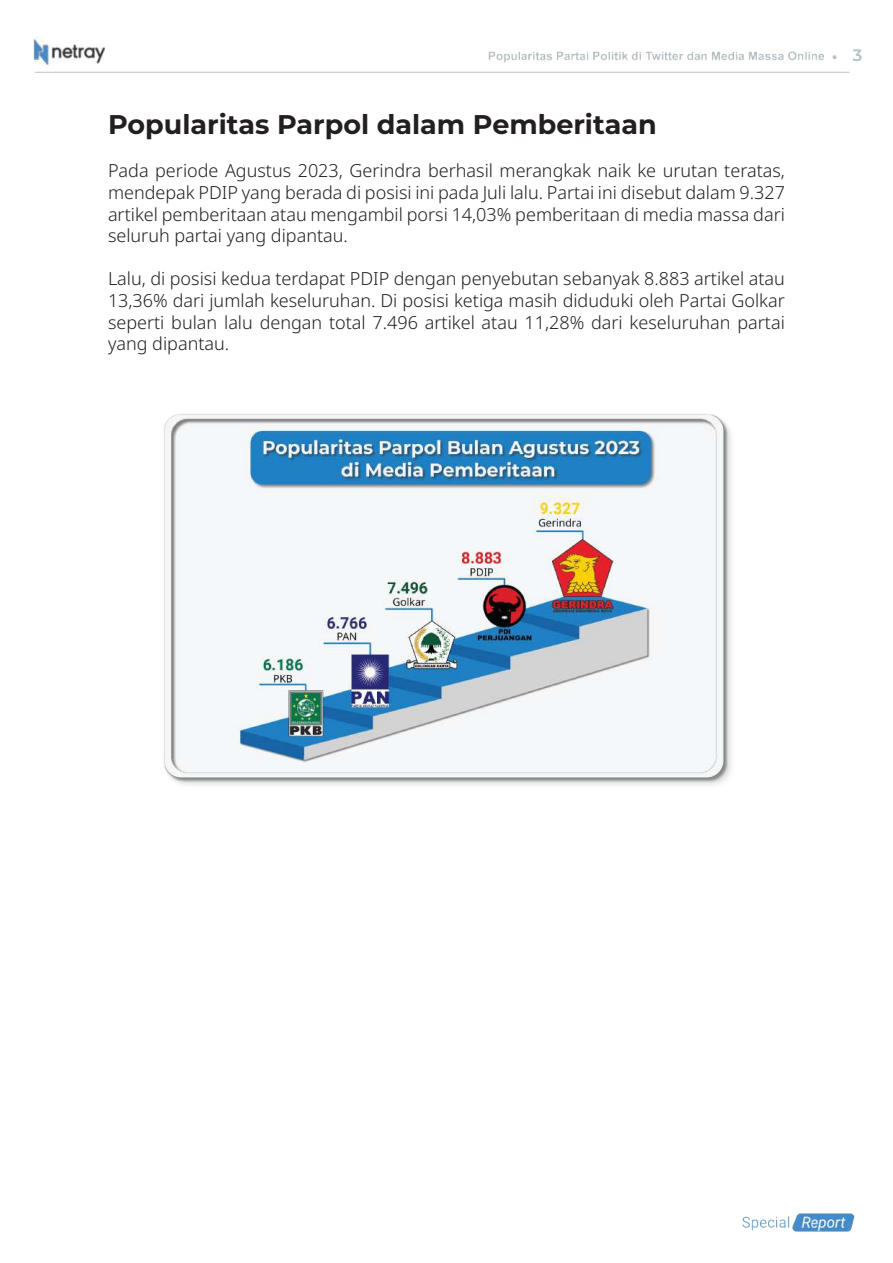
<style>
.page{position:relative;width:893px;height:1263px;background:#fff}
.page>*{position:absolute;margin:0;border:0;box-sizing:border-box;transform-origin:0 0}
.t1{font:700 27px "Montserrat";color:#231f20}
.t2{font:300 18px/21.6px "Noto Sans";color:#231f20;text-align:justify}
.t3{font:600 16.5px "Montserrat";color:#b3c0c4}
</style>
<div class="page">
<img style="left:33px;top:37px;width:822px;height:1195px">
<div style="left:163px;top:414px;width:574px;height:376px;background:#5e6262;opacity:.25"></div>
<img style="left:163px;top:414px;width:567px;height:369px">
<h1 class="t1" style="left:108px;top:107px;width:550px">Popularitas Parpol dalam Pemberitaan</h1>
<p class="t2" style="left:108px;top:160px;width:678px">Pada periode Agustus 2023, Gerindra berhasil merangkak naik ke urutan teratas, mendepak PDIP yang berada di posisi ini pada Juli lalu. Partai ini disebut dalam 9.327 artikel pemberitaan atau mengambil porsi 14,03% pemberitaan di media massa dari seluruh partai yang dipantau.</p>
<p class="t2" style="left:108px;top:268px;width:678px">Lalu, di posisi kedua terdapat PDIP dengan penyebutan sebanyak 8.883 artikel atau 13,36% dari jumlah keseluruhan. Di posisi ketiga masih diduduki oleh Partai Golkar seperti bulan lalu dengan total 7.496 artikel atau 11,28% dari keseluruhan partai yang dipantau.</p>
<p class="t3" style="left:853px;top:45px;width:11px">3</p>
</div>
